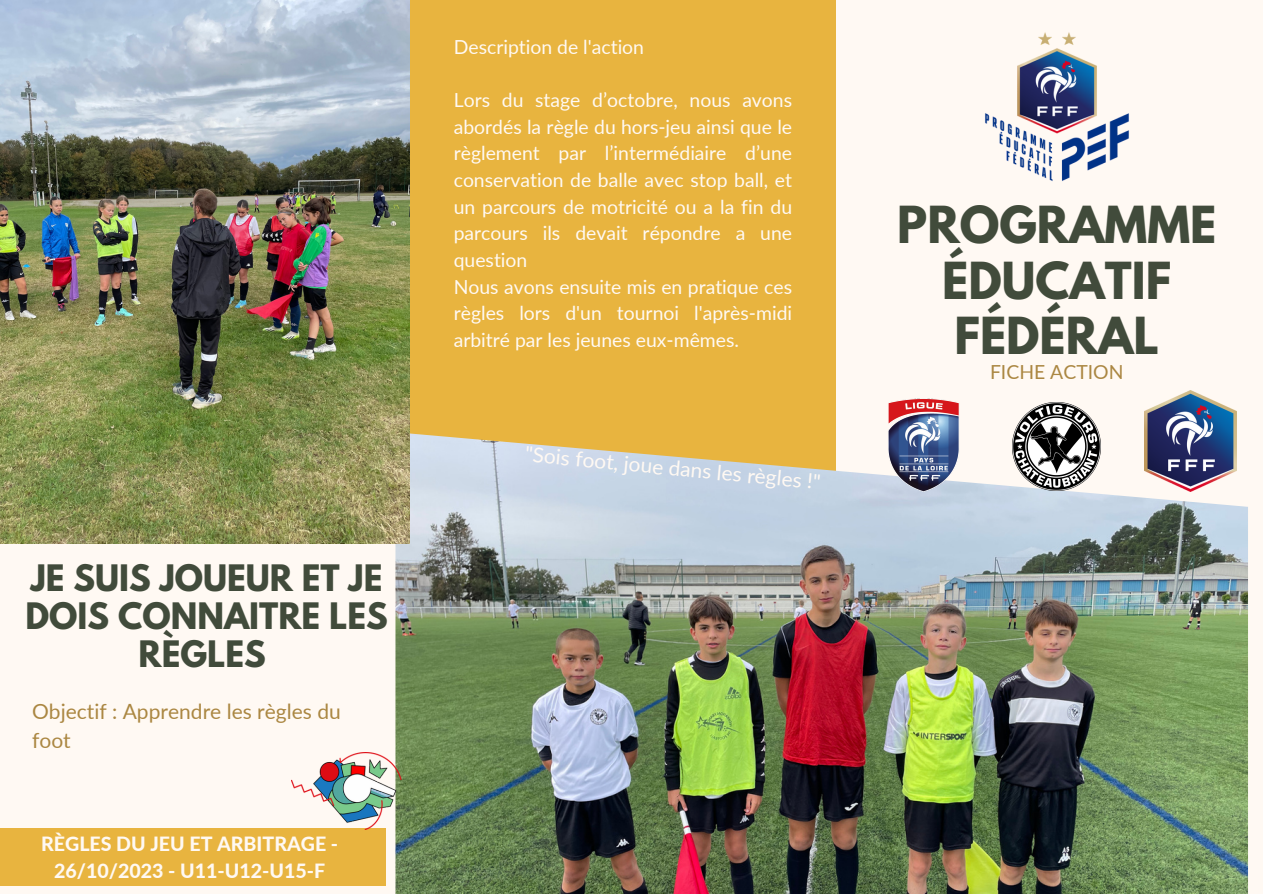
<style>
.page{position:relative;width:1263px;height:894px;background:#fff}
.page>*{position:absolute;margin:0;border:0;box-sizing:border-box;transform-origin:0 0}
.t1{font:700 45.15px/55.1px "League Spartan";color:#414b3b;text-align:center}
.t2{font:700 32.25px/38.2px "League Spartan";color:#414b3b;text-align:center}
.t3{font:21px/29.1px "Lato";color:#ab8742}
.t4{font:21px "Lato";color:#fff9f3}
.t5{font:800 19.65px/27px "Lato";color:#fff9f3;text-align:center}
.t6{font:19.35px/26.7px "Lato";color:#fff9f3;text-align:justify}
.t7{font:19.35px "Lato";color:#ab8742}
</style>
<div class="page">
<div style="left:0;top:0;width:1263px;height:893px;background:#fff9f3"></div>
<div style="left:410px;top:0;width:426px;height:893px;background:#e8b43f"></div>
<img style="left:395px;top:432px;width:853px;height:461px">
<div style="left:0;top:828px;width:386px;height:57px;background:#e8b43f"></div>
<img style="left:291px;top:752px;width:119px;height:77px">
<img style="left:985px;top:32px;width:144px;height:149px">
<img style="left:1013px;top:402px;width:88px;height:88px">
<img style="left:880px;top:398px;width:89px;height:112px">
<img style="left:1144px;top:391px;width:93px;height:100px">
<img style="left:0;top:0;width:409px;height:543px">
<p class="t2" style="left:25px;top:562px;width:364px">JE SUIS JOUEUR ET JE<br>DOIS CONNAITRE LES<br>RÈGLES</p>
<p class="t3" style="left:32px;top:695px;width:310px">Objectif : Apprendre les règles du foot</p>
<p class="t5" style="left:41px;top:829px;width:299px">RÈGLES DU JEU ET ARBITRAGE -<br>26/10/2023 - U11-U12-U15-F</p>
<p class="t6" style="left:454px;top:33px;width:192px">Description de l'action</p>
<p class="t6" style="left:454px;top:86px;width:340px">Lors du stage d’octobre, nous avons abordés la règle du hors-jeu ainsi que le règlement par l’intermédiaire d’une conservation de balle avec stop ball, et un parcours de motricité ou a la fin du parcours ils devait répondre a une question</p>
<p class="t6" style="left:454px;top:272px;width:340px">Nous avons ensuite mis en pratique ces règles lors d'un tournoi l'après-midi arbitré par les jeunes eux-mêmes.</p>
<p class="t4" style="left:526px;top:442px;width:298px;rotate:5deg">"Sois foot, joue dans les règles !"</p>
<p class="t1" style="left:897px;top:203px;width:321px">PROGRAMME<br>ÉDUCATIF<br>FÉDÉRAL</p>
<p class="t7" style="left:990px;top:359px;width:135px">FICHE ACTION</p>
</div>
